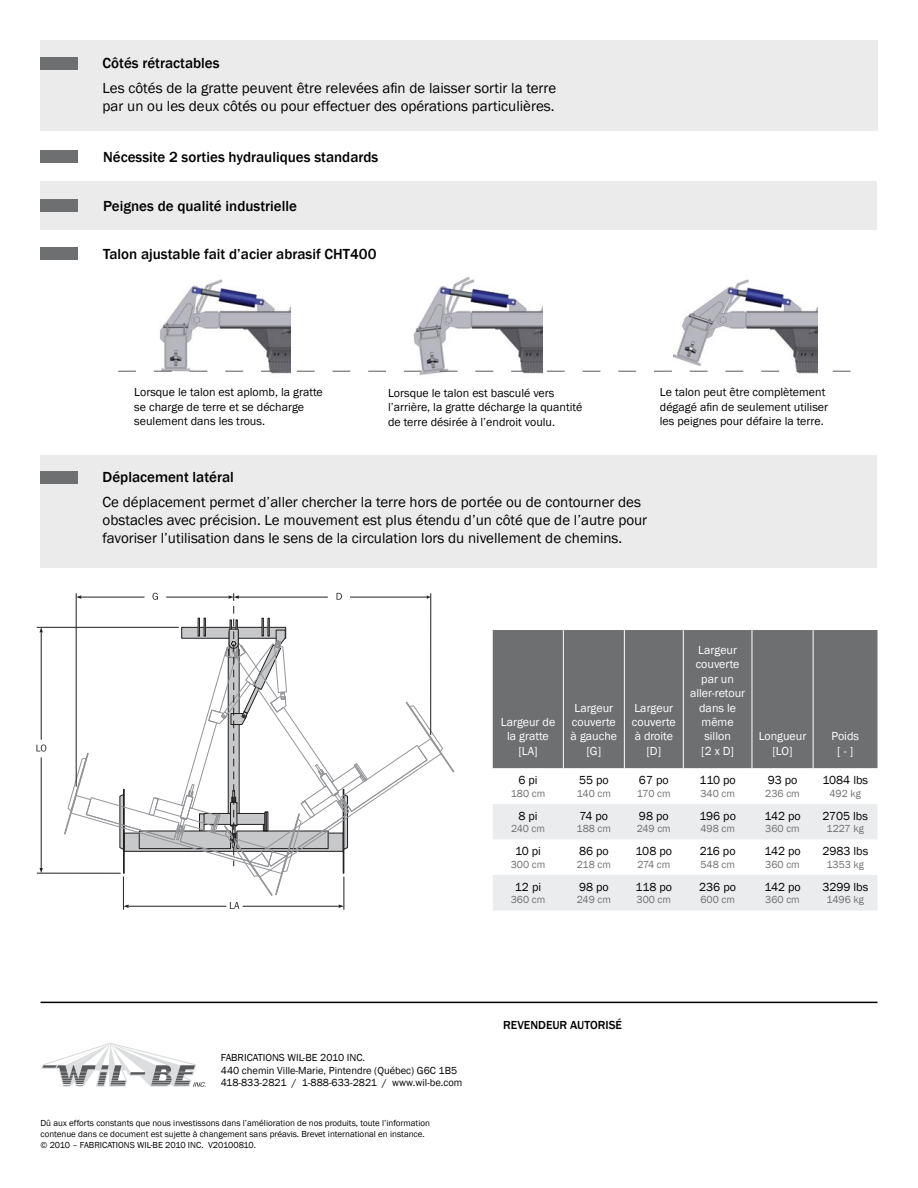
<style>
.page{position:relative;width:918px;height:1188px;background:#fff}
.page>*{position:absolute;margin:0;border:0;box-sizing:border-box;transform-origin:0 0}
.t1{font:15px/18px "Franklin Gothic";color:#000}
.t2{font:500 15px "Franklin Gothic";color:#000}
.t3{font:12px/14.4px "Franklin Gothic";color:#000}
.t4{font:12px/14.4px "Franklin Gothic";color:#fff;text-align:center}
.t5{font:500 12px "Franklin Gothic";color:#000}
.t6{font:10.5px "Franklin Gothic";color:#6d6f71}
.t7{font:10.5px/12.6px "Franklin Gothic";color:#000}
.t8{font:9px/10.8px "Franklin Gothic";color:#000}
</style>
<div class="page">
<div style="left:40px;top:40px;width:837px;height:91px;background:#ebebec"></div>
<div style="left:40px;top:455px;width:838px;height:113px;background:#ebebec"></div>
<div style="left:40px;top:471px;width:38px;height:13px;background:#6d6f71"></div>
<div style="left:40px;top:57px;width:38px;height:12px;background:#6d6f71"></div>
<hr style="left:40px;top:1002px;width:838px;height:1px;background:#000">
<div style="left:40px;top:150px;width:38px;height:13px;background:#6d6f71"></div>
<div style="left:40px;top:181px;width:838px;height:49px;background:#ebebec"></div>
<div style="left:40px;top:199px;width:38px;height:13px;background:#6d6f71"></div>
<div style="left:40px;top:247px;width:38px;height:13px;background:#6d6f71"></div>
<img style="left:154px;top:279px;width:137px;height:95px">
<img style="left:404px;top:276px;width:139px;height:99px">
<img style="left:674px;top:279px;width:144px;height:95px">
<svg style="left:118px;top:371px;width:732px;height:1px"></svg>
<svg style="left:41px;top:1043px;width:165px;height:44px"></svg>
<div style="left:493px;top:630px;width:385px;height:138px;background:#6d6f71"></div>
<svg style="left:493px;top:768px;width:385px;height:142px"></svg>
<hr style="left:563px;top:630px;width:1px;height:138px;background:#fff">
<hr style="left:624px;top:630px;width:1px;height:138px;background:#fff">
<hr style="left:683px;top:630px;width:1px;height:138px;background:#fff">
<hr style="left:752px;top:630px;width:1px;height:138px;background:#fff">
<hr style="left:813px;top:630px;width:1px;height:138px;background:#fff">
<svg style="left:40px;top:868px;width:3px;height:5px"></svg>
<svg style="left:124px;top:905px;width:5px;height:3px"></svg>
<svg style="left:339px;top:905px;width:5px;height:3px"></svg>
<hr style="left:37px;top:873px;width:84px;height:1px;background:#221f1f">
<hr style="left:37px;top:627px;width:142px;height:1px;background:#221f1f">
<hr style="left:123px;top:877px;width:1px;height:33px;background:#221f1f">
<hr style="left:344px;top:877px;width:1px;height:33px;background:#221f1f">
<hr style="left:243px;top:906px;width:96px;height:1px;background:#221f1f">
<hr style="left:129px;top:906px;width:97px;height:1px;background:#221f1f">
<hr style="left:41px;top:757px;width:1px;height:111px;background:#221f1f">
<hr style="left:41px;top:632px;width:1px;height:108px;background:#221f1f">
<svg style="left:64px;top:593px;width:390px;height:303px"></svg>
<svg style="left:230px;top:902px;width:9px;height:7px"></svg>
<svg style="left:36px;top:745px;width:10px;height:7px"></svg>
<p class="t2" style="left:103px;top:54px;width:118px">Côtés rétractables</p>
<p class="t1" style="left:103px;top:79px;width:455px">Les côtés de la gratte peuvent être relevées afin de laisser sortir la terre par un ou les deux côtés ou pour effectuer des opérations particulières.</p>
<p class="t2" style="left:103px;top:147px;width:277px">Nécessite 2 sorties hydrauliques standards</p>
<p class="t2" style="left:103px;top:196px;width:195px">Peignes de qualité industrielle</p>
<p class="t2" style="left:103px;top:245px;width:275px">Talon ajustable fait d’acier abrasif CHT400</p>
<p class="t3" style="left:134px;top:385px;width:190px">Lorsque le talon est aplomb, la gratte se charge de terre et se décharge seulement dans les trous.</p>
<p class="t3" style="left:388px;top:386px;width:196px">Lorsque le talon est basculé vers l’arrière, la gratte décharge la quantité de terre désirée à l’endroit voulu.</p>
<p class="t3" style="left:660px;top:385px;width:170px">Le talon peut être complètement dégagé afin de seulement utiliser les peignes pour défaire la terre.</p>
<p class="t2" style="left:103px;top:468px;width:133px">Déplacement latéral</p>
<p class="t1" style="left:103px;top:493px;width:546px">Ce déplacement permet d’aller chercher la terre hors de portée ou de contourner des obstacles avec précision. Le mouvement est plus étendu d’un côté que de l’autre pour favoriser l’utilisation dans le sens de la circulation lors du nivellement de chemins.</p>
<p class="t4" style="left:501px;top:715px;width:56px">Largeur de la gratte [LA]</p>
<p class="t4" style="left:571px;top:701px;width:48px">Largeur couverte à gauche [G]</p>
<p class="t4" style="left:632px;top:701px;width:45px">Largeur couverte à droite [D]</p>
<p class="t4" style="left:690px;top:643px;width:57px">Largeur couverte par un aller-retour dans le même sillon<br>[2 x D]</p>
<p class="t4" style="left:759px;top:730px;width:49px">Longueur [LO]</p>
<p class="t4" style="left:832px;top:730px;width:29px">Poids [ - ]</p>
<p class="t3" style="left:518px;top:773px;width:21px">6 pi</p>
<p class="t6" style="left:511px;top:787px;width:36px">180 cm</p>
<p class="t3" style="left:579px;top:773px;width:31px">55 po</p>
<p class="t6" style="left:577px;top:787px;width:36px">140 cm</p>
<p class="t3" style="left:639px;top:773px;width:31px">67 po</p>
<p class="t6" style="left:637px;top:787px;width:35px">170 cm</p>
<p class="t3" style="left:700px;top:773px;width:38px">110 po</p>
<p class="t6" style="left:700px;top:787px;width:36px">340 cm</p>
<p class="t3" style="left:768px;top:773px;width:31px">93 po</p>
<p class="t6" style="left:765px;top:787px;width:36px">236 cm</p>
<p class="t3" style="left:822px;top:773px;width:47px">1084 lbs</p>
<p class="t6" style="left:829px;top:787px;width:33px">492 kg</p>
<p class="t3" style="left:518px;top:809px;width:21px">8 pi</p>
<p class="t6" style="left:511px;top:822px;width:36px">240 cm</p>
<p class="t3" style="left:580px;top:809px;width:30px">74 po</p>
<p class="t6" style="left:577px;top:822px;width:36px">188 cm</p>
<p class="t3" style="left:639px;top:809px;width:31px">98 po</p>
<p class="t6" style="left:637px;top:822px;width:36px">249 cm</p>
<p class="t3" style="left:699px;top:809px;width:38px">196 po</p>
<p class="t6" style="left:700px;top:822px;width:36px">498 cm</p>
<p class="t3" style="left:764px;top:809px;width:38px">142 po</p>
<p class="t6" style="left:765px;top:822px;width:36px">360 cm</p>
<p class="t3" style="left:823px;top:809px;width:47px">2705 lbs</p>
<p class="t6" style="left:827px;top:822px;width:39px">1227 kg</p>
<p class="t3" style="left:515px;top:844px;width:27px">10 pi</p>
<p class="t6" style="left:511px;top:858px;width:36px">300 cm</p>
<p class="t3" style="left:579px;top:844px;width:31px">86 po</p>
<p class="t6" style="left:577px;top:858px;width:36px">218 cm</p>
<p class="t3" style="left:636px;top:844px;width:38px">108 po</p>
<p class="t6" style="left:637px;top:858px;width:34px">274 cm</p>
<p class="t3" style="left:700px;top:844px;width:37px">216 po</p>
<p class="t6" style="left:700px;top:858px;width:36px">548 cm</p>
<p class="t3" style="left:764px;top:844px;width:38px">142 po</p>
<p class="t6" style="left:765px;top:858px;width:36px">360 cm</p>
<p class="t3" style="left:822px;top:844px;width:47px">2983 lbs</p>
<p class="t6" style="left:826px;top:858px;width:39px">1353 kg</p>
<p class="t3" style="left:515px;top:880px;width:28px">12 pi</p>
<p class="t6" style="left:511px;top:893px;width:36px">360 cm</p>
<p class="t3" style="left:579px;top:880px;width:31px">98 po</p>
<p class="t6" style="left:577px;top:893px;width:36px">249 cm</p>
<p class="t3" style="left:636px;top:880px;width:38px">118 po</p>
<p class="t6" style="left:637px;top:893px;width:36px">300 cm</p>
<p class="t3" style="left:699px;top:880px;width:38px">236 po</p>
<p class="t6" style="left:700px;top:893px;width:36px">600 cm</p>
<p class="t3" style="left:764px;top:880px;width:38px">142 po</p>
<p class="t6" style="left:765px;top:893px;width:36px">360 cm</p>
<p class="t3" style="left:822px;top:880px;width:47px">3299 lbs</p>
<p class="t6" style="left:827px;top:893px;width:39px">1496 kg</p>
<p class="t7" style="left:221px;top:1051px;width:243px">FABRICATIONS WIL-BE 2010 INC.<br>440 chemin Ville-Marie, Pintendre (Québec) G6C 1B5<br>418-833-2821 / 1-888-633-2821 / www.wil-be.com</p>
<p class="t8" style="left:40px;top:1118px;width:391px">Dû aux efforts constants que nous investissons dans l’amélioration de nos produits, toute l’information contenue dans ce document est sujette à changement sans préavis. Brevet international en instance. © 2010 – FABRICATIONS WIL-BE 2010 INC. V20100810.</p>
<p class="t5" style="left:503px;top:1018px;width:120px">REVENDEUR AUTORISÉ</p>
</div>
